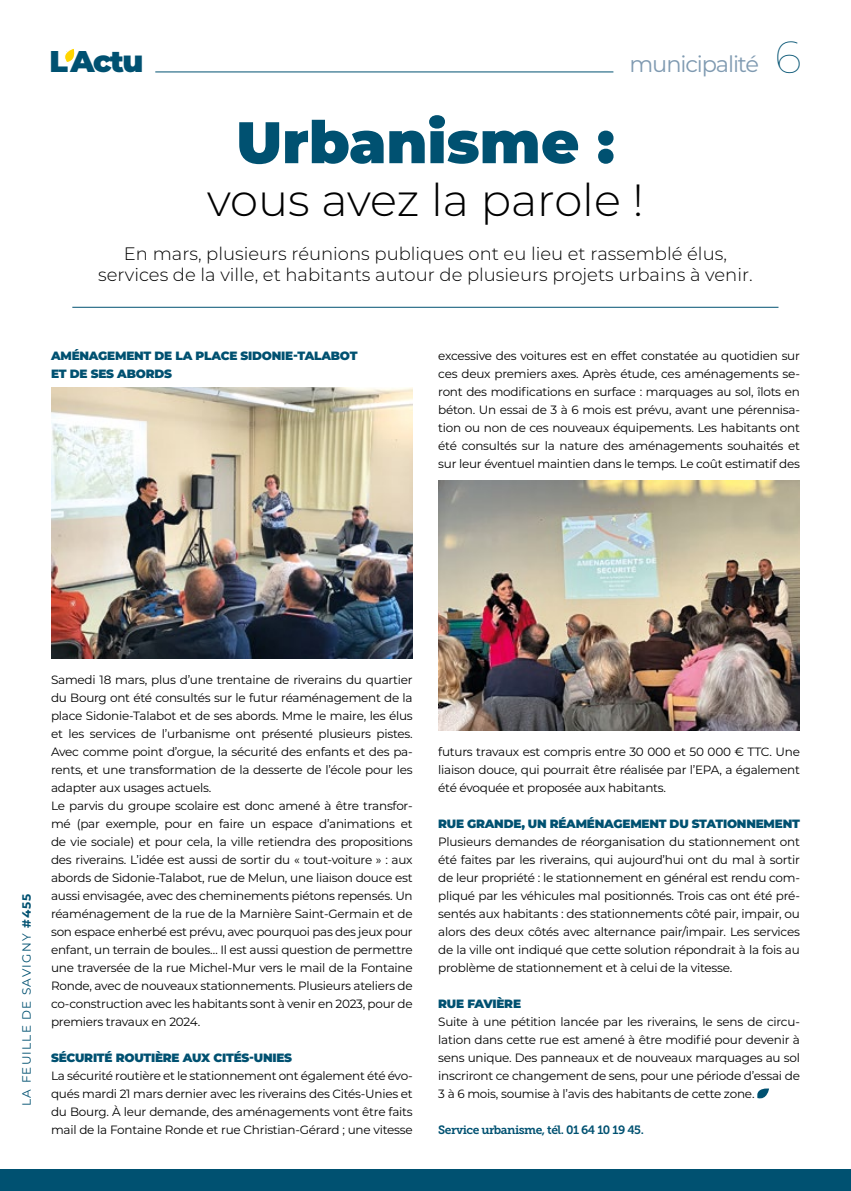
<style>
.page{position:relative;width:851px;height:1191px;background:#fff}
.page>*{position:absolute;margin:0;border:0;box-sizing:border-box;transform-origin:0 0}
.t1{font:900 58.5px "Montserrat";color:#005171}
.t2{font:300 45px "Montserrat";color:#000}
.t3{font:900 30px "Montserrat";color:#005171}
.t4{font:22.5px "Montserrat";letter-spacing:-.05em;color:#7f9ab1}
.Chapeau{font:300 18px "Montserrat";color:#000}
.Texte_courant{font:12px/18px "Montserrat";letter-spacing:-.02em;color:#000;text-align:justify}
.Texte_courant-2{font:900 12px "Montserrat";letter-spacing:-.02em;color:#005171}
.Texte_courant-3{font:12px "Museo Slab 700";letter-spacing:-.04em;color:#005171}
.t5{font:12px "Montserrat";letter-spacing:.1em;color:#005171}
.s1{font-weight:100;font-size:45px;color:#005171}
.s2{font-weight:700}
</style>
<div class="page">
<svg style="left:64px;top:48px;width:11px;height:15px"></svg>
<div style="left:0;top:1169px;width:850px;height:22px;background:#005171"></div>
<hr style="left:72px;top:307px;width:706px;height:1px;background:#005171">
<svg style="left:757px;top:1088px;width:12px;height:11px"></svg>
<hr style="left:155px;top:72px;width:458px;height:1px;background:#005171">
<img style="left:51px;top:387px;width:361px;height:271px">
<img style="left:438px;top:480px;width:361px;height:250px">
<h3 class="t3" style="left:49px;top:39px;width:95px">L'Actu</h3>
<p class="t4" style="left:629px;top:49px;width:173px">municipalité <span class="s1">6</span></p>
<p class="t1" style="left:236px;top:98px;width:380px">Urbanisme :</p>
<p class="t2" style="left:207px;top:169px;width:438px">vous avez la parole !</p>
<p class="Chapeau" style="left:124px;top:241px;width:604px">En mars, plusieurs réunions publiques ont eu lieu et rassemblé élus,</p>
<p class="Chapeau" style="left:98px;top:263px;width:655px">services de la ville, et habitants autour de plusieurs projets urbains à venir.</p>
<p class="Texte_courant-2" style="left:51px;top:347px;width:308px">AMÉNAGEMENT DE LA PLACE SIDONIE-TALABOT</p>
<p class="Texte_courant-2" style="left:51px;top:365px;width:122px">ET DE SES ABORDS</p>
<p class="Texte_courant" style="left:438px;top:346px;width:363px">excessive des voitures est en effet constatée au quotidien sur ces deux premiers axes. Après étude, ces aménagements se&shy;ront des modifications en surface : marquages au sol, îlots en béton. Un essai de 3 à 6 mois est prévu, avant une pérennisa&shy;tion ou non de ces nouveaux équipements. Les habitants ont été consultés sur la nature des aménagements souhaités et sur leur éventuel maintien dans le temps. Le coût estimatif des</p>
<p class="t5" style="left:18px;top:1106px;width:214px;rotate:-90deg">LA FEUILLE DE SAVIGNY <span class="s2">#455</span></p>
<p class="Texte_courant" style="left:51px;top:670px;width:363px">Samedi 18 mars, plus d’une trentaine de riverains du quartier du Bourg ont été consultés sur le futur réaménagement de la place Sidonie-Talabot et de ses abords. Mme le maire, les élus et les services de l’urbanisme ont présenté plusieurs pistes.<br>Avec comme point d’orgue, la sécurité des enfants et des pa&shy;rents, et une transformation de la desserte de l’école pour les adapter aux usages actuels.</p>
<p class="Texte_courant" style="left:51px;top:796px;width:363px">Le parvis du groupe scolaire est donc amené à être transfor&shy;mé (par exemple, pour en faire un espace d’animations et de vie sociale) et pour cela, la ville retiendra des propositions des riverains. L’idée est aussi de sortir du « tout-voiture » : aux abords de Sidonie-Talabot, rue de Melun, une liaison douce est aussi envisagée, avec des cheminements piétons repensés. Un réaménagement de la rue de la Marnière Saint-Germain et de son espace enherbé est prévu, avec pourquoi pas des jeux pour enfant, un terrain de boules… Il est aussi question de permettre une traversée de la rue Michel-Mur vers le mail de la Fontaine Ronde, avec de nouveaux stationnements. Plusieurs ateliers de co-construction avec les habitants sont à venir en 2023, pour de premiers travaux en 2024.</p>
<p class="Texte_courant-2" style="left:51px;top:1049px;width:242px">SÉCURITÉ ROUTIÈRE AUX CITÉS-UNIES</p>
<p class="Texte_courant" style="left:51px;top:1066px;width:363px">La sécurité routière et le stationnement ont également été évo&shy;qués mardi 21 mars dernier avec les riverains des Cités-Unies et du Bourg. À leur demande, des aménagements vont être faits mail de la Fontaine Ronde et rue Christian-Gérard ; une vitesse</p>
<p class="Texte_courant" style="left:438px;top:742px;width:363px">futurs travaux est compris entre 30 000 et 50 000 € TTC. Une liaison douce, qui pourrait être réalisée par l’EPA, a également été évoquée et proposée aux habitants.</p>
<p class="Texte_courant-2" style="left:438px;top:815px;width:363px">RUE GRANDE, UN RÉAMÉNAGEMENT DU STATIONNEMENT</p>
<p class="Texte_courant" style="left:438px;top:832px;width:363px">Plusieurs demandes de réorganisation du stationnement ont été faites par les riverains, qui aujourd’hui ont du mal à sortir de leur propriété : le stationnement en général est rendu com&shy;pliqué par les véhicules mal positionnés. Trois cas ont été pré&shy;sentés aux habitants : des stationnements côté pair, impair, ou alors des deux côtés avec alternance pair/impair. Les services de la ville ont indiqué que cette solution répondrait à la fois au problème de stationnement et à celui de la vitesse.</p>
<p class="Texte_courant-2" style="left:438px;top:995px;width:84px">RUE FAVIÈRE</p>
<p class="Texte_courant" style="left:438px;top:1012px;width:363px">Suite à une pétition lancée par les riverains, le sens de circu&shy;lation dans cette rue est amené à être modifié pour devenir à sens unique. Des panneaux et de nouveaux marquages au sol inscriront ce changement de sens, pour une période d’essai de 3 à 6 mois, soumise à l’avis des habitants de cette zone.</p>
<p class="Texte_courant-3" style="left:438px;top:1123px;width:207px">Service urbanisme, tél. 01 64 10 19 45.</p>
</div>
